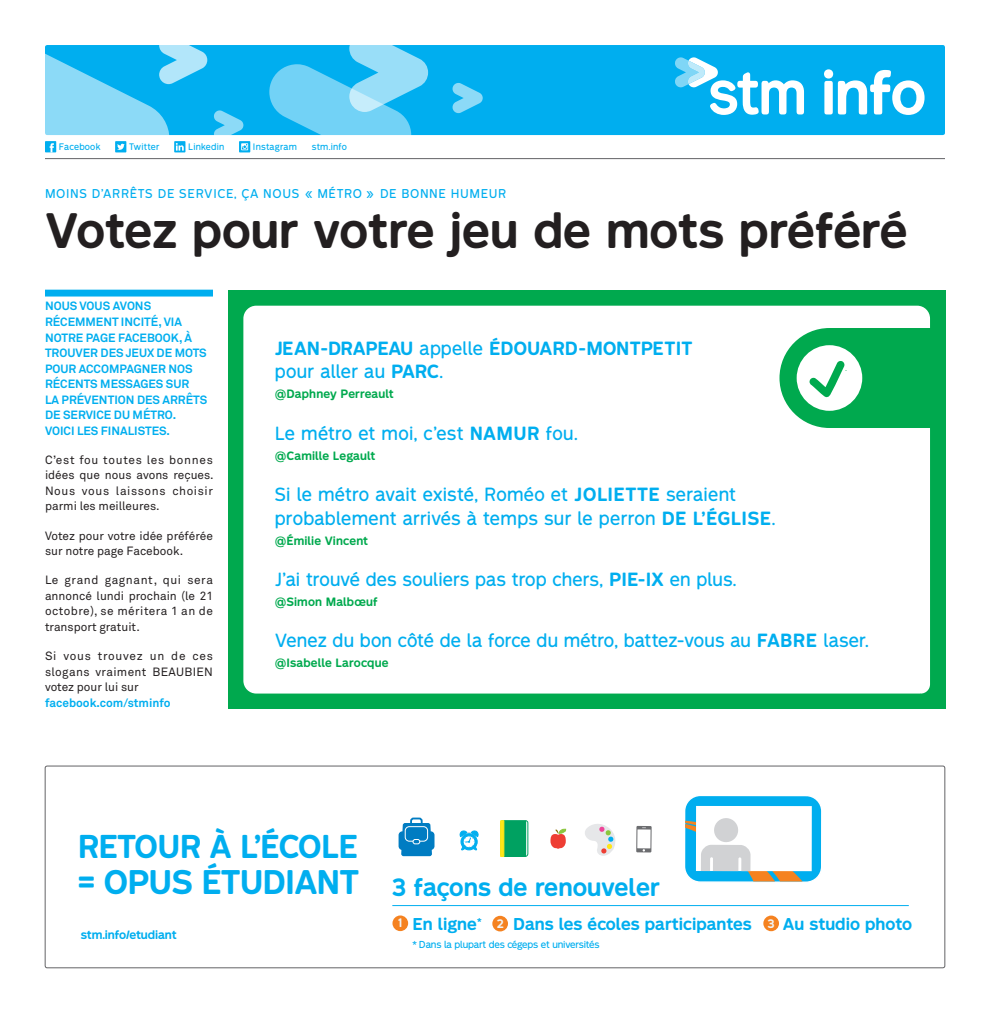
<style>
.page{position:relative;width:990px;height:1013px;background:#fff}
.page>*{position:absolute;margin:0;border:0;box-sizing:border-box;transform-origin:0 0}
.t1{font:700 57.25px "STM Montreal";color:#fff}
.t2{font:700 46px "STM Montreal";color:#231f20}
.t3{font:700 31.62px "STM Montreal";letter-spacing:-.03em;color:#00aeef}
.t4{font:700 30.62px "STM Montreal";letter-spacing:-.03em;color:#00aeef}
.t5{font:700 23.12px "STM Montreal";color:#00aeef}
.t6{font:17.62px/23.5px "STM Montreal";letter-spacing:.005em;color:#00aeef}
.t7{font:700 17.62px/23.5px "STM Montreal";letter-spacing:-.01em;color:#00aeef}
.t8{font:700 15.88px "STM Montreal";color:#00aeef}
.t9{font:11.88px/15.5px "Akkurat";color:#231f20;text-align:justify}
.t10{font:700 11.88px/15.5px "Akkurat";color:#00aeef}
.t11{font:11.88px "STM Montreal";letter-spacing:.05em;color:#00aeef}
.t12{font:700 11.38px "STM Montreal";color:#f1f3f3}
.t13{font:700 11.25px "STM Montreal";letter-spacing:.01em;color:#00a94e}
.t14{font:700 11.25px "STM Montreal";letter-spacing:-.01em;color:#00aeef}
.t15{font:9.38px "STM Montreal";letter-spacing:-.02em;color:#00aeef}
.t16{font:8.75px "STM Montreal";letter-spacing:.025em;color:#00aeef}
.s1{font-weight:400}
.s2{font-weight:700}
.s3{font-size:11.38px;color:#f1f3f3}
</style>
<div class="page">
<svg style="left:685px;top:796px;width:137px;height:86px"></svg>
<svg style="left:636px;top:826px;width:16px;height:26px"></svg>
<svg style="left:585px;top:824px;width:30px;height:32px"></svg>
<svg style="left:500px;top:820px;width:28px;height:37px"></svg>
<svg style="left:550px;top:828px;width:17px;height:20px"></svg>
<svg style="left:460px;top:830px;width:19px;height:20px"></svg>
<div style="left:399px;top:831px;width:7px;height:19px;background:#007cc2;border-radius:4px"></div>
<div style="left:427px;top:831px;width:8px;height:19px;background:#007cc2;border-radius:4px"></div>
<svg style="left:401px;top:817px;width:31px;height:39px"></svg>
<div style="left:566px;top:829px;width:8px;height:7px;background:#fff;border-radius:50%"></div>
<div style="left:392px;top:915px;width:16px;height:16px;background:#f58220;border-radius:50%"></div>
<div style="left:492px;top:915px;width:16px;height:16px;background:#f58220;border-radius:50%"></div>
<div style="left:763px;top:915px;width:16px;height:16px;background:#f58220;border-radius:50%"></div>
<hr style="left:392px;top:905px;width:517px;height:1px;background:#00aeef">
<div style="left:45px;top:766px;width:900px;height:201px;border:1px solid #636366;border-radius:2px"></div>
<div style="left:45px;top:45px;width:900px;height:90px;background:#00aeef"></div>
<svg style="left:675px;top:57px;width:129px;height:58px"></svg>
<svg style="left:269px;top:45px;width:159px;height:90px"></svg>
<svg style="left:453px;top:83px;width:30px;height:30px"></svg>
<svg style="left:214px;top:110px;width:29px;height:25px"></svg>
<svg style="left:45px;top:45px;width:162px;height:90px"></svg>
<div style="left:45px;top:141px;width:11px;height:11px;background:#00aeef"></div>
<svg style="left:50px;top:143px;width:4px;height:9px"></svg>
<div style="left:115px;top:141px;width:11px;height:11px;background:#00aeef"></div>
<svg style="left:117px;top:143px;width:8px;height:7px"></svg>
<svg style="left:174px;top:141px;width:11px;height:11px"></svg>
<svg style="left:176px;top:143px;width:8px;height:8px"></svg>
<svg style="left:239px;top:141px;width:11px;height:11px"></svg>
<svg style="left:241px;top:143px;width:7px;height:7px"></svg>
<hr style="left:45px;top:158px;width:900px;height:1px;background:#636366">
<div style="left:45px;top:290px;width:168px;height:6px;background:#00aeef"></div>
<svg style="left:228px;top:290px;width:717px;height:419px"></svg>
<svg style="left:780px;top:328px;width:164px;height:100px"></svg>
<h1 class="t1" style="left:821px;top:57px;width:107px">info</h1>
<p class="t16" style="left:59px;top:141px;width:43px">Facebook</p>
<p class="t16" style="left:129px;top:141px;width:32px">Twitter</p>
<p class="t16" style="left:188px;top:141px;width:38px">Linkedin</p>
<p class="t16" style="left:253px;top:141px;width:46px">Instagram</p>
<p class="t16" style="left:312px;top:141px;width:37px">stm.info</p>
<p class="t11" style="left:45px;top:186px;width:463px">MOINS D’ARRÊTS DE SERVICE, ÇA NOUS « MÉTRO » DE BONNE HUMEUR</p>
<h2 class="t2" style="left:45px;top:201px;width:864px">Votez pour votre jeu de mots préféré</h2>
<p class="t10" style="left:45px;top:298px;width:164px">NOUS VOUS AVONS<br>RÉCEMMENT INCITÉ, VIA<br>NOTRE PAGE FACEBOOK, À<br>TROUVER DES JEUX DE MOTS<br>POUR ACCOMPAGNER NOS<br>RÉCENTS MESSAGES SUR<br>LA PRÉVENTION DES ARRÊTS<br>DE SERVICE DU MÉTRO.<br>VOICI LES FINALISTES.</p>
<p class="t9" style="left:45px;top:451px;width:170px">C’est fou toutes les bonnes idées que nous avons reçues.<br>Nous vous laissons choisir parmi les meilleures.</p>
<p class="t9" style="left:45px;top:527px;width:170px">Votez pour votre idée préférée sur notre page Facebook.</p>
<p class="t9" style="left:45px;top:572px;width:170px">Le grand gagnant, qui sera annoncé lundi prochain (le 21 octobre), se méritera 1 an de transport gratuit.</p>
<p class="t9" style="left:45px;top:648px;width:170px">Si vous trouvez un de ces slogans vraiment BEAUBIEN votez pour lui sur</p>
<p class="t10" style="left:45px;top:694px;width:127px">facebook.com/stminfo</p>
<h3 class="t7" style="left:275px;top:336px;width:419px">JEAN-DRAPEAU <span class="s1">appelle</span> ÉDOUARD-MONTPETIT <span class="s1">pour aller au</span> PARC<span class="s1">.</span></h3>
<p class="t13" style="left:275px;top:387px;width:121px">@Daphney Perreault</p>
<h3 class="t6" style="left:275px;top:421px;width:305px">Le métro et moi, c’est <span class="s2">NAMUR</span> fou.</h3>
<p class="t13" style="left:275px;top:448px;width:102px">@Camille Legault</p>
<h3 class="t6" style="left:275px;top:482px;width:502px">Si le métro avait existé, Roméo et <span class="s2">JOLIETTE</span> seraient probablement arrivés à temps sur le perron <span class="s2">DE L’ÉGLISE</span>.</h3>
<p class="t13" style="left:275px;top:533px;width:95px">@Émilie Vincent</p>
<h3 class="t6" style="left:275px;top:567px;width:463px">J’ai trouvé des souliers pas trop chers, <span class="s2">PIE-IX</span> en plus.</h3>
<p class="t13" style="left:275px;top:594px;width:105px">@Simon Malbœuf</p>
<h3 class="t6" style="left:275px;top:628px;width:596px">Venez du bon côté de la force du métro, battez-vous au <span class="s2">FABRE</span> laser.</h3>
<p class="t13" style="left:275px;top:656px;width:115px">@Isabelle Larocque</p>
<h3 class="t4" style="left:78px;top:827px;width:282px">RETOUR À L’ÉCOLE</h3>
<h3 class="t3" style="left:78px;top:862px;width:283px">= OPUS ÉTUDIANT</h3>
<p class="t14" style="left:81px;top:927px;width:97px">stm.info/etudiant</p>
<h3 class="t5" style="left:392px;top:873px;width:270px">3 façons de renouveler</h3>
<p class="t15" style="left:412px;top:938px;width:189px">* Dans la plupart des cégeps et universités</p>
<p class="t12" style="left:398px;top:915px;width:6px">1</p>
<h3 class="t8" style="left:497px;top:914px;width:417px"><span class="s3">2</span> Dans les écoles participantes <sup>3</sup> Au studio photo</h3>
<h3 class="t8" style="left:413px;top:914px;width:71px">En ligne<sup>*</sup></h3>
</div>
